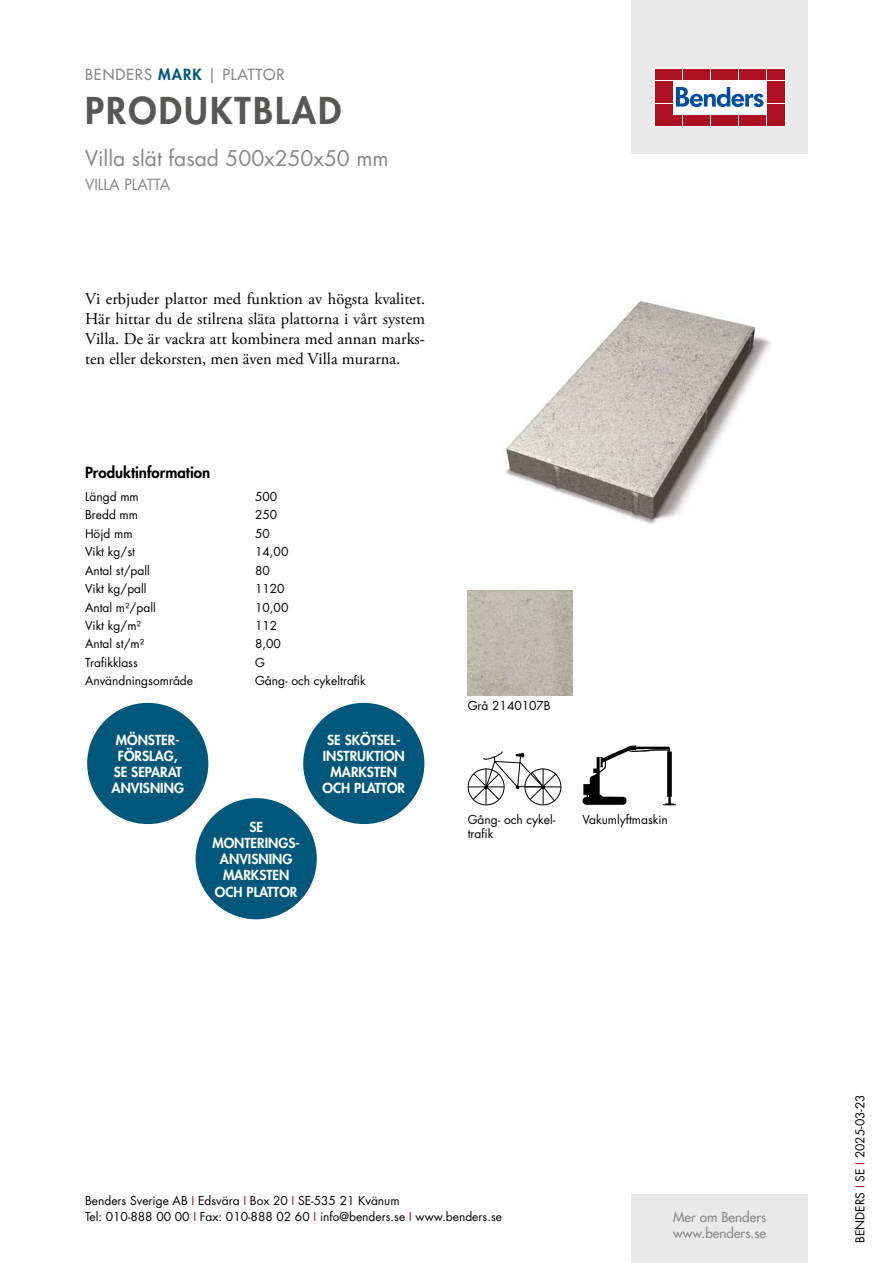
<style>
.page{position:relative;width:893px;height:1263px;background:#fff}
.page>*{position:absolute;margin:0;border:0;box-sizing:border-box;transform-origin:0 0}
.t1{font:800 36px "Futura Std";letter-spacing:.06em;color:#575756}
.t2{font:21px "Futura Std";color:#878787}
.t3{font:16.5px/19.8px "Adobe Garamond Pro";color:#000;text-align:justify}
.t4{font:500 15px "Futura Std";letter-spacing:.06em;color:#878787}
.t5{font:800 15px "Futura Std";color:#000}
.t6{font:15px "Futura Std";color:#878787}
.t7{font:800 13.5px/16.2px "Futura Std";color:#fff;text-align:center}
.t8{font:500 13.5px/16.2px "Futura Std";color:#878787}
.t9{font:12px/16.5px "Futura Std";color:#000}
.s1{font-weight:800;color:#00577c}
.s2{color:#ae1122}
</style>
<div class="page">
<div style="left:631px;top:0;width:177px;height:153px;background:#e9e9e9"></div>
<div style="left:631px;top:1195px;width:177px;height:68px;background:#e9e9e9"></div>
<svg style="left:656px;top:70px;width:128px;height:55px;background:#ebc5ca"></svg>
<div style="left:654px;top:68px;width:132px;height:59px;border:1px solid #fff"></div>
<div style="left:655px;top:70px;width:8px;height:10px;background:#ae1122"></div>
<div style="left:664px;top:70px;width:8px;height:10px;background:#ae1122"></div>
<div style="left:655px;top:81px;width:8px;height:10px;background:#ae1122"></div>
<div style="left:664px;top:81px;width:8px;height:10px;background:#ae1122"></div>
<div style="left:655px;top:93px;width:8px;height:10px;background:#ae1122"></div>
<div style="left:664px;top:93px;width:8px;height:10px;background:#ae1122"></div>
<div style="left:655px;top:104px;width:8px;height:11px;background:#ae1122"></div>
<div style="left:664px;top:104px;width:8px;height:11px;background:#ae1122"></div>
<div style="left:655px;top:116px;width:8px;height:10px;background:#ae1122"></div>
<div style="left:664px;top:116px;width:8px;height:10px;background:#ae1122"></div>
<div style="left:674px;top:70px;width:8px;height:10px;background:#ae1122"></div>
<div style="left:683px;top:70px;width:8px;height:10px;background:#ae1122"></div>
<div style="left:692px;top:70px;width:8px;height:10px;background:#ae1122"></div>
<div style="left:702px;top:70px;width:8px;height:10px;background:#ae1122"></div>
<div style="left:711px;top:70px;width:8px;height:10px;background:#ae1122"></div>
<div style="left:720px;top:70px;width:8px;height:10px;background:#ae1122"></div>
<div style="left:730px;top:70px;width:8px;height:10px;background:#ae1122"></div>
<div style="left:739px;top:70px;width:8px;height:10px;background:#ae1122"></div>
<div style="left:748px;top:70px;width:8px;height:10px;background:#ae1122"></div>
<div style="left:758px;top:70px;width:8px;height:10px;background:#ae1122"></div>
<div style="left:674px;top:116px;width:8px;height:10px;background:#ae1122"></div>
<div style="left:683px;top:116px;width:8px;height:10px;background:#ae1122"></div>
<div style="left:692px;top:116px;width:8px;height:10px;background:#ae1122"></div>
<div style="left:702px;top:116px;width:8px;height:10px;background:#ae1122"></div>
<div style="left:711px;top:116px;width:8px;height:10px;background:#ae1122"></div>
<div style="left:720px;top:116px;width:8px;height:10px;background:#ae1122"></div>
<div style="left:730px;top:116px;width:8px;height:10px;background:#ae1122"></div>
<div style="left:739px;top:116px;width:8px;height:10px;background:#ae1122"></div>
<div style="left:748px;top:116px;width:8px;height:10px;background:#ae1122"></div>
<div style="left:758px;top:116px;width:8px;height:10px;background:#ae1122"></div>
<div style="left:767px;top:70px;width:8px;height:10px;background:#ae1122"></div>
<div style="left:776px;top:70px;width:8px;height:10px;background:#ae1122"></div>
<div style="left:767px;top:81px;width:8px;height:10px;background:#ae1122"></div>
<div style="left:776px;top:81px;width:8px;height:10px;background:#ae1122"></div>
<div style="left:767px;top:93px;width:8px;height:10px;background:#ae1122"></div>
<div style="left:776px;top:93px;width:8px;height:10px;background:#ae1122"></div>
<div style="left:767px;top:104px;width:8px;height:11px;background:#ae1122"></div>
<div style="left:776px;top:104px;width:8px;height:11px;background:#ae1122"></div>
<div style="left:767px;top:116px;width:8px;height:10px;background:#ae1122"></div>
<div style="left:776px;top:116px;width:8px;height:10px;background:#ae1122"></div>
<svg style="left:676px;top:87px;width:87px;height:20px;background:#89add2"></svg>
<div style="left:303px;top:703px;width:121px;height:121px;background:#00577c;border-radius:50%"></div>
<div style="left:87px;top:703px;width:121px;height:121px;background:#00577c;border-radius:50%"></div>
<div style="left:196px;top:798px;width:121px;height:121px;background:#00577c;border-radius:50%"></div>
<img style="left:505px;top:301px;width:266px;height:223px">
<img style="left:468px;top:590px;width:105px;height:105px">
<svg style="left:468px;top:751px;width:93px;height:54px"></svg>
<svg style="left:583px;top:745px;width:93px;height:60px"></svg>
<p class="t4" style="left:85px;top:65px;width:201px">BENDERS <span class="s1">MARK</span> | PLATTOR</p>
<h1 class="t1" style="left:85px;top:87px;width:258px">PRODUKTBLAD</h1>
<h2 class="t2" style="left:85px;top:144px;width:305px">Villa slät fasad 500x250x50 mm</h2>
<p class="t6" style="left:85px;top:175px;width:87px">VILLA PLATTA</p>
<h3 class="t3" style="left:85px;top:290px;width:342px">Vi erbjuder plattor med funktion av högsta kvalitet.<br>Här hittar du de stilrena släta plattorna i vårt system Villa. De är vackra att kombinera med annan marks&shy;ten eller dekorsten, men även med Villa murarna.</h3>
<p class="t5" style="left:85px;top:463px;width:127px">Produktinformation</p>
<p class="t9" style="left:85px;top:488px;width:55px">Längd mm</p>
<p class="t9" style="left:255px;top:488px;width:24px">500</p>
<p class="t9" style="left:85px;top:507px;width:55px">Bredd mm</p>
<p class="t9" style="left:255px;top:507px;width:24px">250</p>
<p class="t9" style="left:85px;top:525px;width:49px">Höjd mm</p>
<p class="t9" style="left:255px;top:525px;width:16px">50</p>
<p class="t9" style="left:85px;top:544px;width:51px">Vikt kg/st</p>
<p class="t9" style="left:255px;top:544px;width:35px">14,00</p>
<p class="t9" style="left:85px;top:562px;width:66px">Antal st/pall</p>
<p class="t9" style="left:255px;top:562px;width:16px">80</p>
<p class="t9" style="left:85px;top:581px;width:63px">Vikt kg/pall</p>
<p class="t9" style="left:255px;top:581px;width:31px">1120</p>
<p class="t9" style="left:85px;top:599px;width:72px">Antal m²/pall</p>
<p class="t9" style="left:255px;top:599px;width:35px">10,00</p>
<p class="t9" style="left:85px;top:617px;width:57px">Vikt kg/m²</p>
<p class="t9" style="left:255px;top:617px;width:24px">112</p>
<p class="t9" style="left:85px;top:636px;width:61px">Antal st/m²</p>
<p class="t9" style="left:255px;top:636px;width:27px">8,00</p>
<p class="t9" style="left:85px;top:654px;width:54px">Trafikklass</p>
<p class="t9" style="left:255px;top:654px;width:11px">G</p>
<p class="t9" style="left:85px;top:673px;width:110px">Användningsområde</p>
<p class="t9" style="left:255px;top:673px;width:112px">Gång- och cykeltrafik</p>
<p class="t7" style="left:112px;top:731px;width:74px">MÖNSTER-<br>FÖRSLAG,<br>SE SEPARAT<br>ANVISNING</p>
<p class="t7" style="left:212px;top:819px;width:89px">SE<br>MONTERINGS-<br>ANVISNING<br>MARKSTEN<br>OCH PLATTOR</p>
<p class="t7" style="left:323px;top:731px;width:84px">SE SKÖTSEL-<br>INSTRUKTION<br>MARKSTEN<br>OCH PLATTOR</p>
<p class="t9" style="left:468px;top:697px;width:85px">Grå 2140107B</p>
<p class="t9" style="left:468px;top:812px;width:89px;line-height:14.4px">Gång- och cykel&shy;trafik</p>
<p class="t9" style="left:583px;top:811px;width:87px">Vakumlyftmaskin</p>
<p class="t9" style="left:85px;top:1192px;width:418px">Benders Sverige AB <span class="s2">I</span> Edsvära <span class="s2">I</span> Box 20 <span class="s2">I</span> SE-535 21 Kvänum<br>Tel: 010-888 00 00 <span class="s2">I</span> Fax: 010-888 02 60 <span class="s2">I</span> info@benders.se <span class="s2">I</span> www.benders.se</p>
<p class="t8" style="left:673px;top:1209px;width:95px">Mer om Benders www.benders.se</p>
<p class="t9" style="left:852px;top:1243px;width:150px;rotate:-90deg">BENDERS <span class="s2">I</span> SE <span class="s2">I</span> 2025-03-23</p>
</div>
